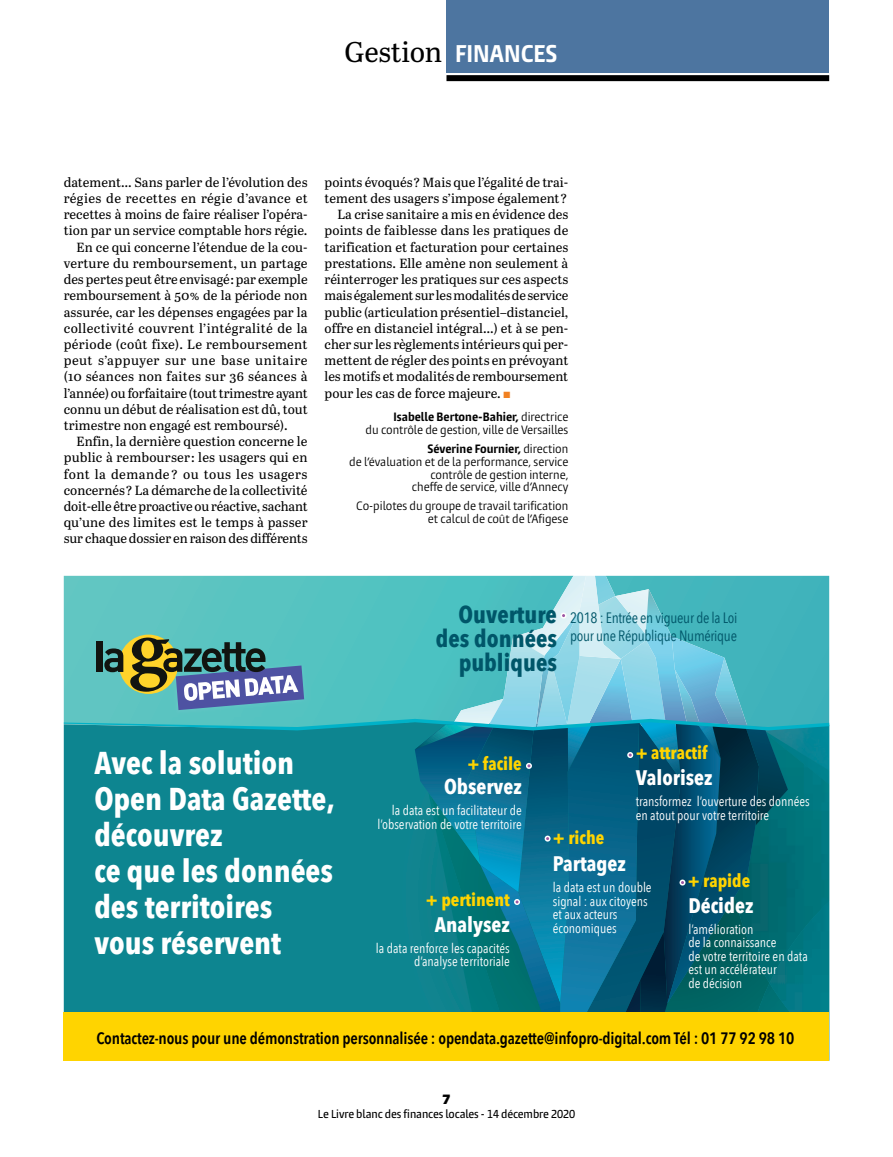
<style>
.page{position:relative;width:893px;height:1157px;background:#fff}
.page>*{position:absolute;margin:0;border:0;box-sizing:border-box;transform-origin:0 0}
.t1{font:700 31.5px/36px "Avenir Next Condensed";color:#fff}
.t2{font:28.5px "Abril Text";letter-spacing:-.01em;color:#000}
.t3{font:700 24px/24px "Avenir Next Condensed";color:#005669;text-align:right}
.t4{font:700 condensed 22.5px "Burlingame Pro";color:#fff}
.t5{font:700 21px "Avenir Next Condensed";color:#fff}
.t6{font:700 18px "Avenir Next Condensed";color:#ffd400}
.t7{font:600 16.5px "Avenir Next Condensed";letter-spacing:-.01em;color:#000}
.t8{font:15px/18px "Avenir Next Condensed";letter-spacing:-.02em;color:#005669}
.t9{font:13.5px/13.5px "Avenir Next Condensed";color:#fff}
.t10{font:13.2px "Abril Text";letter-spacing:.005em;color:#000}
.t11{font:13.2px "Abril Text";letter-spacing:.025em;color:#000}
.t12{font:13.2px "Abril Text";letter-spacing:-.015em;color:#000}
.t13{font:13.2px "Abril Text";letter-spacing:.03em;color:#000}
.t14{font:13.2px "Abril Text";letter-spacing:.04em;color:#000}
.t15{font:13.2px "Abril Text";letter-spacing:.035em;color:#000}
.t16{font:900 12.6px "Burlingame Pro";color:#000}
.t17{font:condensed 11.25px/12.8px "Burlingame Pro";color:#000;text-align:right}
.t18{font:500 condensed 10.8px "Burlingame Pro";letter-spacing:-.01em;color:#000}
.s1{font-family:"Burlingame Pro";font-weight:700;font-stretch:condensed;font-size:22.5px;color:#fff}
.s2{color:#f18122}
.s3{font-weight:700}
</style>
<div class="page">
<div style="left:446px;top:0;width:383px;height:72px;background:#4d75a0"></div>
<div style="left:446px;top:75px;width:383px;height:6px;background:#000"></div>
<svg style="left:64px;top:576px;width:765px;height:484px;background:#3c948b"></svg>
<h2 class="t2" style="left:345px;top:31px;width:145px">Gestion <span class="s1">financ</span></h2>
<h3 class="t4" style="left:534px;top:39px;width:23px">es</h3>
<p class="t10" style="left:64px;top:173px;width:245px">datement… Sans parler de l’évolution des</p>
<p class="t11" style="left:64px;top:189px;width:245px">régies de recettes en régie d’avance et</p>
<p class="t10" style="left:64px;top:205px;width:245px">recettes à moins de faire réaliser l’opéra-</p>
<p class="t10" style="left:64px;top:221px;width:245px">tion par un service comptable hors régie.</p>
<p class="t10" style="left:77px;top:237px;width:233px">En ce qui concerne l’étendue de la cou-</p>
<p class="t10" style="left:64px;top:254px;width:245px">verture du remboursement, un partage</p>
<p class="t10" style="left:64px;top:270px;width:245px">des pertes peut être envisagé : par exemple</p>
<p class="t10" style="left:64px;top:286px;width:245px">remboursement à 50 % de la période non</p>
<p class="t10" style="left:64px;top:302px;width:245px">assurée, car les dépenses engagées par la</p>
<p class="t13" style="left:64px;top:318px;width:245px">collectivité couvrent l’intégralité de la</p>
<p class="t11" style="left:64px;top:335px;width:245px">période (coût fixe). Le remboursement</p>
<p class="t14" style="left:64px;top:351px;width:245px">peut s’appuyer sur une base unitaire</p>
<p class="t11" style="left:64px;top:367px;width:245px">(10 séances non faites sur 36 séances à</p>
<p class="t10" style="left:64px;top:383px;width:245px">l’année) ou forfaitaire (tout trimestre ayant</p>
<p class="t10" style="left:64px;top:399px;width:245px">connu un début de réalisation est dû, tout</p>
<p class="t10" style="left:64px;top:416px;width:225px">trimestre non engagé est remboursé).</p>
<p class="t10" style="left:77px;top:432px;width:233px">Enfin, la dernière question concerne le</p>
<p class="t10" style="left:64px;top:448px;width:245px">public à rembourser : les usagers qui en</p>
<p class="t15" style="left:64px;top:464px;width:245px">font la demande ? ou tous les usagers</p>
<p class="t10" style="left:64px;top:480px;width:245px">concernés ? La démarche de la collectivité</p>
<p class="t12" style="left:64px;top:497px;width:245px">doit-elle être proactive ou réactive, sachant</p>
<p class="t10" style="left:64px;top:513px;width:245px">qu’une des limites est le temps à passer</p>
<p class="t10" style="left:64px;top:529px;width:245px">sur chaque dossier en raison des différents</p>
<p class="t10" style="left:325px;top:173px;width:245px">points évoqués ? Mais que l’égalité de trai-</p>
<p class="t10" style="left:325px;top:189px;width:244px">tement des usagers s’impose également ?</p>
<p class="t10" style="left:337px;top:205px;width:233px">La crise sanitaire a mis en évidence des</p>
<p class="t10" style="left:325px;top:221px;width:245px">points de faiblesse dans les pratiques de</p>
<p class="t10" style="left:325px;top:237px;width:245px">tarification et facturation pour certaines</p>
<p class="t10" style="left:325px;top:254px;width:245px">prestations. Elle amène non seulement à</p>
<p class="t10" style="left:325px;top:270px;width:245px">réinterroger les pratiques sur ces aspects</p>
<p class="t12" style="left:325px;top:286px;width:245px">mais également sur les modalités de service</p>
<p class="t10" style="left:325px;top:302px;width:245px">public (articulation présentiel–distanciel,</p>
<p class="t10" style="left:325px;top:318px;width:245px">offre en distanciel intégral…) et à se pen-</p>
<p class="t10" style="left:325px;top:335px;width:245px">cher sur les règlements intérieurs qui per-</p>
<p class="t10" style="left:325px;top:351px;width:245px">mettent de régler des points en prévoyant</p>
<p class="t10" style="left:325px;top:367px;width:245px">les motifs et modalités de remboursement</p>
<p class="t10" style="left:325px;top:383px;width:187px">pour les cas de force majeure. <span class="s2">■</span></p>
<p class="t17" style="left:366px;top:411px;width:204px"><span class="s3">Isabelle Bertone-Bahier,</span> directrice<br>du contrôle de gestion, ville de Versailles</p>
<p class="t17" style="left:349px;top:442px;width:221px"><span class="s3">Séverine Fournier,</span> direction<br>de l’évaluation et de la performance, service contrôle de gestion interne,<br>cheffe de service, ville d’Annecy</p>
<p class="t17" style="left:356px;top:500px;width:214px">Co-pilotes du groupe de travail tarification et calcul de coût de l’Afigese</p>
<h3 class="t3" style="left:436px;top:602px;width:123px">Ouverture des données publiques</h3>
<p class="t8" style="left:570px;top:608px;width:169px">2018 : Entrée en vigueur de la Loi pour une République Numérique</p>
<h1 class="t1" style="left:94px;top:745px;width:242px">Avec la solution<br>Open Data Gazette, découvrez<br>ce que les données des territoires vous réservent</h1>
<h3 class="t6" style="left:467px;top:753px;width:56px">+ facile</h3>
<h3 class="t5" style="left:444px;top:774px;width:79px">Observez</h3>
<p class="t9" style="left:377px;top:803px;width:146px;text-align:right">la data est un facilitateur de l’observation de votre territoire</p>
<h3 class="t6" style="left:426px;top:888px;width:86px">+ pertinent</h3>
<h3 class="t5" style="left:435px;top:911px;width:77px">Analysez</h3>
<p class="t9" style="left:376px;top:940px;width:135px;text-align:right">la data renforce les capacités d’analyse territoriale</p>
<h3 class="t6" style="left:636px;top:742px;width:73px">+ attractif</h3>
<h3 class="t6" style="left:553px;top:826px;width:53px">+ riche</h3>
<h3 class="t5" style="left:636px;top:765px;width:78px">Valorisez</h3>
<p class="t9" style="left:636px;top:794px;width:176px">transformez l’ouverture des données en atout pour votre territoire</p>
<h3 class="t5" style="left:553px;top:851px;width:75px">Partagez</h3>
<p class="t9" style="left:553px;top:880px;width:100px">la data est un double signal : aux citoyens et aux acteurs économiques</p>
<h3 class="t6" style="left:688px;top:869px;width:64px">+ rapide</h3>
<h3 class="t5" style="left:688px;top:892px;width:67px">Décidez</h3>
<p class="t9" style="left:688px;top:921px;width:121px">l’amélioration<br>de la connaissance<br>de votre territoire en data est un accélérateur<br>de décision</p>
<p class="t7" style="left:96px;top:1023px;width:699px">Contactez-nous pour une démonstration personnalisée : opendata.gazette@infopro-digital.com Tél : 01 77 92 98 10</p>
<p class="t16" style="left:442px;top:1091px;width:10px">7</p>
<p class="t18" style="left:318px;top:1107px;width:259px">Le Livre blanc des finances locales - 14 décembre 2020</p>
</div>
